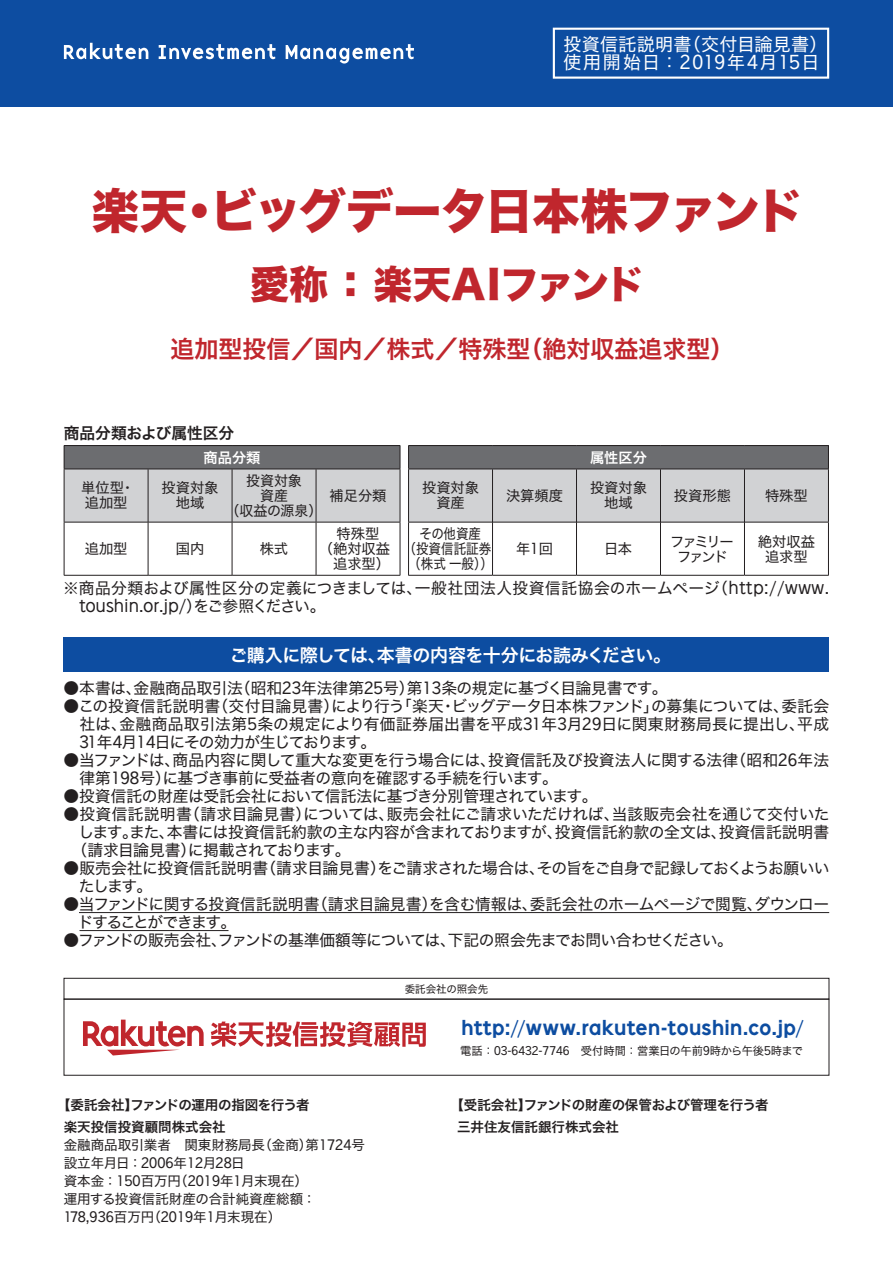
<style>
.page{position:relative;width:893px;height:1263px;background:#fff}
.page>*{position:absolute;margin:0;border:0;box-sizing:border-box;transform-origin:0 0}
.t1{font:48px "Hira Kaku Std N W8";letter-spacing:-.05em;color:#c0262d}
.t2{font:39px "Hira Kaku Std N W8";letter-spacing:-.005em;color:#c0262d}
.t3{font:24px "Hira Kaku Std N W6";color:#c0262d}
.t4{font:18px "Rakuten Global B";letter-spacing:.02em;color:#0d4da1}
.t5{font:18px/18px "Hira Kaku Std N W4";letter-spacing:.02em;color:#fff}
.t6{font:18px "Hira Kaku Std N W6";letter-spacing:-.035em;color:#fff}
.t7{font:15.75px/18px "Hira Kaku Std N W4";letter-spacing:-.025em;color:#231f20}
.t8{font:15.75px "Hira Kaku Std N W4";letter-spacing:-.05em;color:#231f20}
.t9{font:15.75px "Hira Kaku Std N W4";letter-spacing:.02em;color:#231f20}
.t10{font:15.75px "Rakuten Global R";color:#231f20}
.t11{font:15.75px "Hira Kaku Std N W6";color:#231f20}
.t12{font:14.25px/15px "Hira Kaku Std N W4";color:#231f20;text-align:center}
.t13{font:14.25px/15px "Hira Kaku Std N W4";color:#231f20;text-align:center;scale:.88 1}
.t14{font:14.25px/15px "Hira Kaku Std N W4";letter-spacing:-.14em;color:#231f20;text-align:center}
.t15{font:14.25px "Hira Kaku Std N W6";color:#fff}
.t16{font:13.5px/18px "Hira Kaku Std N W4";color:#231f20}
.t17{font:13.5px/22.2px "Hira Kaku Std N W6";color:#231f20}
.t18{font:13.5px "Rakuten Global R";color:#231f20}
.t19{font:11.25px "Hira Kaku Std N W4";letter-spacing:-.025em;color:#231f20}
.t20{font:10.5px "Hira Kaku Std N W4";color:#231f20}
.s1{font-family:"Rakuten Global R"}
.s2{font-family:"Hira Kaku Std N W4"}
</style>
<div class="page">
<div style="left:0;top:0;width:893px;height:106px;background:#0d4da1"></div>
<svg style="left:64px;top:43px;width:84px;height:16px"></svg>
<svg style="left:159px;top:44px;width:117px;height:15px"></svg>
<svg style="left:286px;top:44px;width:128px;height:20px"></svg>
<div style="left:553px;top:28px;width:276px;height:51px;border:2px solid #fff"></div>
<hr style="left:64px;top:445px;width:84px;height:1px;background:#231f20">
<hr style="left:148px;top:445px;width:84px;height:1px;background:#231f20">
<hr style="left:232px;top:445px;width:84px;height:1px;background:#231f20">
<hr style="left:316px;top:445px;width:84px;height:1px;background:#231f20">
<hr style="left:408px;top:445px;width:84px;height:1px;background:#231f20">
<hr style="left:492px;top:445px;width:84px;height:1px;background:#231f20">
<hr style="left:576px;top:445px;width:84px;height:1px;background:#231f20">
<hr style="left:660px;top:445px;width:84px;height:1px;background:#231f20">
<hr style="left:744px;top:445px;width:85px;height:1px;background:#231f20">
<hr style="left:64px;top:522px;width:84px;height:1px;background:#231f20">
<hr style="left:64px;top:522px;width:1px;height:53px;background:#231f20">
<hr style="left:148px;top:522px;width:84px;height:1px;background:#231f20">
<hr style="left:232px;top:522px;width:84px;height:1px;background:#231f20">
<hr style="left:316px;top:522px;width:84px;height:1px;background:#231f20">
<hr style="left:408px;top:522px;width:84px;height:1px;background:#231f20">
<hr style="left:493px;top:522px;width:83px;height:1px;background:#231f20">
<hr style="left:577px;top:522px;width:83px;height:1px;background:#231f20">
<hr style="left:661px;top:522px;width:83px;height:1px;background:#231f20">
<hr style="left:745px;top:522px;width:84px;height:1px;background:#231f20">
<hr style="left:828px;top:522px;width:1px;height:53px;background:#231f20">
<hr style="left:64px;top:575px;width:84px;height:1px;background:#231f20">
<hr style="left:148px;top:575px;width:84px;height:1px;background:#231f20">
<hr style="left:232px;top:575px;width:84px;height:1px;background:#231f20">
<hr style="left:316px;top:575px;width:84px;height:1px;background:#231f20">
<hr style="left:408px;top:575px;width:84px;height:1px;background:#231f20">
<hr style="left:492px;top:575px;width:84px;height:1px;background:#231f20">
<hr style="left:576px;top:575px;width:84px;height:1px;background:#231f20">
<hr style="left:660px;top:575px;width:84px;height:1px;background:#231f20">
<hr style="left:744px;top:575px;width:85px;height:1px;background:#231f20">
<svg style="left:64px;top:446px;width:765px;height:76px;background:#b0b1b3"></svg>
<hr style="left:316px;top:469px;width:1px;height:53px;background:#231f20">
<hr style="left:400px;top:469px;width:1px;height:53px;background:#231f20">
<hr style="left:408px;top:469px;width:1px;height:53px;background:#231f20">
<hr style="left:316px;top:522px;width:1px;height:53px;background:#231f20">
<hr style="left:400px;top:522px;width:1px;height:53px;background:#231f20">
<hr style="left:408px;top:522px;width:1px;height:53px;background:#231f20">
<hr style="left:148px;top:469px;width:1px;height:53px;background:#231f20">
<hr style="left:232px;top:469px;width:1px;height:53px;background:#231f20">
<hr style="left:148px;top:522px;width:1px;height:53px;background:#231f20">
<hr style="left:232px;top:522px;width:1px;height:53px;background:#231f20">
<hr style="left:492px;top:469px;width:1px;height:53px;background:#231f20">
<hr style="left:576px;top:469px;width:1px;height:53px;background:#231f20">
<hr style="left:660px;top:469px;width:1px;height:53px;background:#231f20">
<hr style="left:744px;top:469px;width:1px;height:53px;background:#231f20">
<hr style="left:492px;top:522px;width:1px;height:53px;background:#231f20">
<hr style="left:576px;top:522px;width:1px;height:53px;background:#231f20">
<hr style="left:660px;top:522px;width:1px;height:53px;background:#231f20">
<hr style="left:744px;top:522px;width:1px;height:53px;background:#231f20">
<div style="left:64px;top:638px;width:765px;height:34px;background:#0d4da1"></div>
<hr style="left:79px;top:912px;width:750px;height:1px;background:#231f20">
<hr style="left:80px;top:930px;width:148px;height:1px;background:#231f20">
<svg style="left:83px;top:1019px;width:121px;height:36px"></svg>
<svg style="left:211px;top:1021px;width:215px;height:26px"></svg>
<div style="left:64px;top:999px;width:765px;height:76px;border:1px solid #231f20"></div>
<div style="left:64px;top:978px;width:765px;height:21px;border:1px solid #231f20"></div>
<p class="t5" style="left:563px;top:35px;width:266px">投資信託説明書（交付目論見書）使用開始日：<span class="s1">2019</span>年<span class="s1">4</span>月<span class="s1">15</span>日</p>
<h1 class="t1" style="left:92px;top:185px;width:714px">楽天・ビッグデータ日本株ファンド</h1>
<h2 class="t2" style="left:250px;top:263px;width:396px">愛称 ： 楽天AIファンド</h2>
<h3 class="t3" style="left:170px;top:331px;width:565px">追加型投信／国内／株式／特殊型（絶対収益追求型）</h3>
<p class="t11" style="left:64px;top:421px;width:172px">商品分類および属性区分</p>
<p class="t15" style="left:204px;top:446px;width:58px">商品分類</p>
<p class="t15" style="left:590px;top:446px;width:58px">属性区分</p>
<p class="t12" style="left:81px;top:481px;width:55px;text-align:left">単位型・追加型</p>
<p class="t12" style="left:162px;top:481px;width:58px">投資対象地域</p>
<p class="t12" style="left:225px;top:473px;width:98px">投資対象<br>資産<br>（収益の源泉）</p>
<p class="t12" style="left:330px;top:488px;width:58px">補足分類</p>
<p class="t12" style="left:422px;top:481px;width:58px">投資対象資産</p>
<p class="t12" style="left:506px;top:488px;width:58px">決算頻度</p>
<p class="t12" style="left:590px;top:481px;width:58px">投資対象地域</p>
<p class="t12" style="left:674px;top:488px;width:58px">投資形態</p>
<p class="t12" style="left:765px;top:488px;width:44px">特殊型</p>
<p class="t13" style="left:404px;top:526px;width:103px">その他資産<br>（投資信託証券（株式一般））</p>
<p class="t12" style="left:337px;top:526px;width:44px">特殊型</p>
<p class="t12" style="left:319px;top:541px;width:73px">（絶対収益</p>
<p class="t12" style="left:333px;top:556px;width:58px">追求型）</p>
<p class="t12" style="left:516px;top:541px;width:39px">年<span class="s1">1</span>回</p>
<p class="t12" style="left:604px;top:541px;width:29px">日本</p>
<p class="t14" style="left:670px;top:534px;width:65px">ファミリーファンド</p>
<p class="t12" style="left:758px;top:534px;width:58px">絶対収益追求型</p>
<p class="t9" style="left:63px;top:576px;width:767px">※商品分類および属性区分の定義につきましては、一般社団法人投資信託協会のホームページ（<span class="s1">http://www.</span></p>
<p class="t10" style="left:80px;top:595px;width:247px">toushin.or.jp/<span class="s2">）をご参照ください。</span></p>
<p class="t6" style="left:230px;top:641px;width:443px">ご購入に際しては、本書の内容を十分にお読みください。</p>
<p class="t7" style="left:64px;top:679px;width:605px">●本書は、金融商品取引法（昭和<span class="s1">23</span>年法律第<span class="s1">25</span>号）第<span class="s1">13</span>条の規定に基づく目論見書です。</p>
<p class="t7" style="left:80px;top:697px;width:751px;text-align:justify;text-indent:-16px">●この投資信託説明書（交付目論見書）により行う「楽天・ビッグデータ日本株ファンド」の募集については、委託会社は、金融商品取引法第<span class="s1">5</span>条の規定により有価証券届出書を平成<span class="s1">31</span>年<span class="s1">3</span>月<span class="s1">29</span>日に関東財務局長に提出し、平成<span class="s1">31</span>年<span class="s1">4</span>月<span class="s1">14</span>日にその効力が生じております。</p>
<p class="t7" style="left:80px;top:751px;width:751px;text-indent:-16px">●当ファンドは、商品内容に関して重大な変更を行う場合には、投資信託及び投資法人に関する法律（昭和<span class="s1">26</span>年法律第<span class="s1">198</span>号）に基づき事前に受益者の意向を確認する手続を行います。</p>
<p class="t7" style="left:64px;top:787px;width:535px">●投資信託の財産は受託会社において信託法に基づき分別管理されています。</p>
<p class="t7" style="left:64px;top:805px;width:768px">●投資信託説明書（請求目論見書）については、販売会社にご請求いただければ、当該販売会社を通じて交付いた</p>
<p class="t7" style="left:78px;top:823px;width:752px">します。また、本書には投資信託約款の主な内容が含まれておりますが、投資信託約款の全文は、投資信託説明書</p>
<p class="t8" style="left:72px;top:838px;width:280px">（請求目論見書）に掲載されております。</p>
<p class="t7" style="left:79px;top:859px;width:752px;text-indent:-15px">●販売会社に投資信託説明書（請求目論見書）をご請求された場合は、その旨をご自身で記録しておくようお願いいたします。</p>
<p class="t7" style="left:78px;top:895px;width:753px;text-indent:-14px">●当ファンドに関する投資信託説明書（請求目論見書）を含む情報は、委託会社のホームページで閲覧、ダウンロードすることができます。</p>
<p class="t8" style="left:64px;top:928px;width:671px">●ファンドの販売会社、ファンドの基準価額等については、下記の照会先までお問い合わせください。</p>
<p class="t12" style="left:85px;top:541px;width:44px">追加型</p>
<p class="t12" style="left:176px;top:541px;width:30px">国内</p>
<p class="t12" style="left:260px;top:541px;width:30px">株式</p>
<p class="t20" style="left:405px;top:981px;width:85px">委託会社の照会先</p>
<p class="t17" style="left:64px;top:1094px;width:248px;text-indent:-7px">【委託会社】ファンドの運用の指図を行う者楽天投信投資顧問株式会社</p>
<p class="t16" style="left:64px;top:1136px;width:303px">金融商品取引業者　関東財務局長（金商）第<span class="s1">1724</span>号設立年月日：<span class="s1">2006</span>年<span class="s1">12</span>月<span class="s1">28</span>日<br>資本金：<span class="s1">150</span>百万円（<span class="s1">2019</span>年<span class="s1">1</span>月末現在）<br>運用する投資信託財産の合計純資産総額：</p>
<p class="t18" style="left:64px;top:1208px;width:219px">178,936<span class="s2">百万円（</span>2019<span class="s2">年</span>1<span class="s2">月末現在）</span></p>
<p class="t4" style="left:461px;top:1015px;width:344px">http://www.rakuten-toushin.co.jp/</p>
<p class="t19" style="left:460px;top:1042px;width:344px">電話： <span class="s1">03-6432-7746</span>　受付時間：営業日の午前<span class="s1">9</span>時から午後<span class="s1">5</span>時まで</p>
<p class="t17" style="left:457px;top:1094px;width:313px;text-indent:-7px">【受託会社】ファンドの財産の保管および管理を行う者三井住友信託銀行株式会社</p>
</div>
